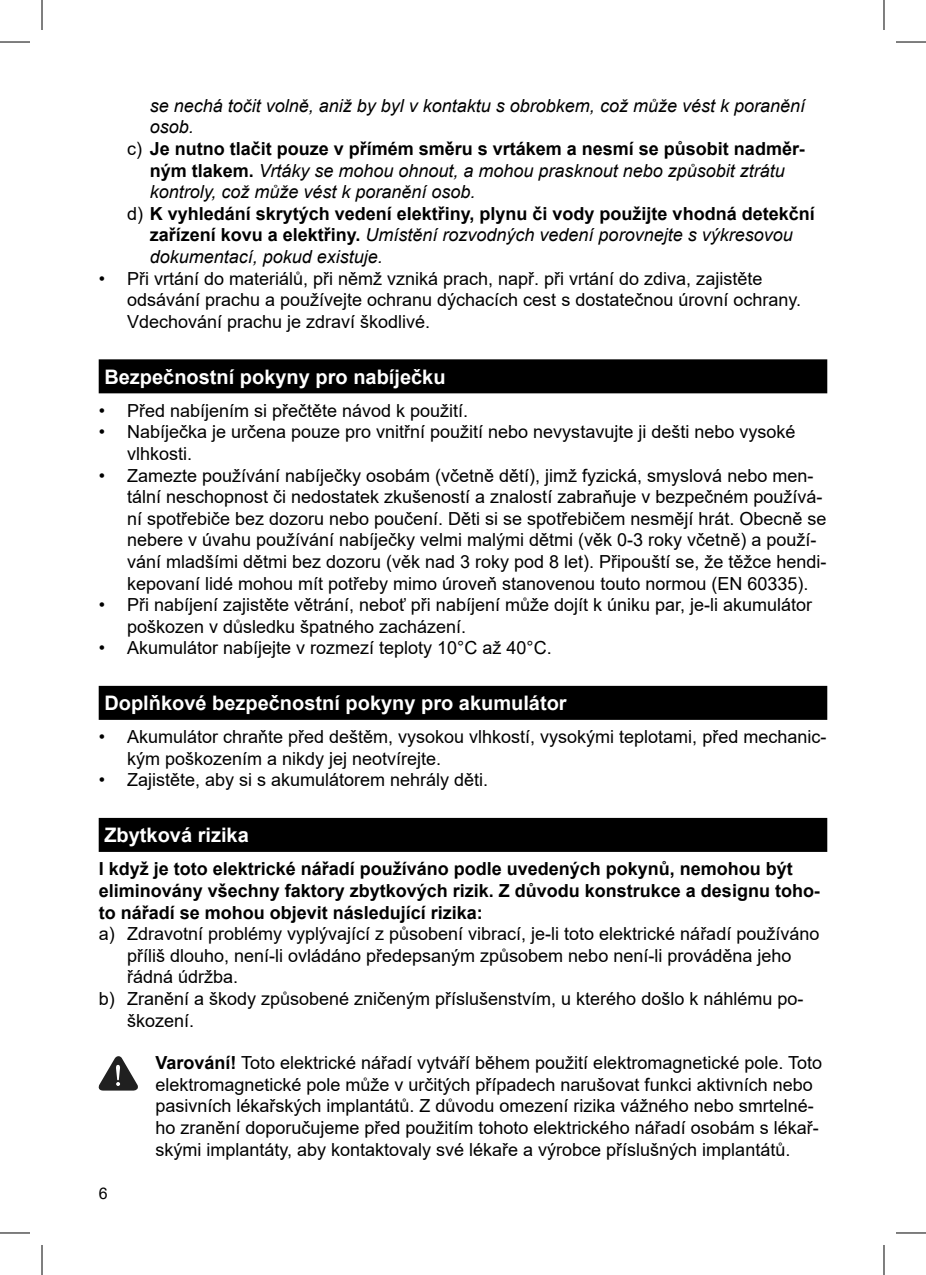
<style>
.page{position:relative;width:926px;height:1275px;background:#fff}
.page>*{position:absolute;margin:0;border:0;box-sizing:border-box;transform-origin:0 0}
.t1{font:700 20px "Arial";color:#fff}
.t2{font:18px/21.6px "Arial";color:#000}
.t3{font:700 18px/21.6px "Arial";color:#000}
.t4{font:italic 18px "Arial";color:#000}
.t5{font:16px "Arial";color:#000}
.s1{font-weight:400}
.s2{font-weight:700;font-style:normal}
.s3{font-weight:700}
</style>
<div class="page">
<div style="left:99px;top:359px;width:728px;height:34px;background:#000"></div>
<div style="left:99px;top:686px;width:728px;height:34px;background:#000"></div>
<div style="left:99px;top:818px;width:728px;height:34px;background:#000"></div>
<svg style="left:99px;top:1056px;width:39px;height:34px"></svg>
<hr style="left:0;top:42px;width:30px;height:1px;background:#000">
<hr style="left:896px;top:42px;width:30px;height:1px;background:#000">
<hr style="left:0;top:1232px;width:30px;height:1px;background:#000">
<hr style="left:896px;top:1232px;width:30px;height:1px;background:#000">
<hr style="left:42px;top:0;width:1px;height:30px;background:#000">
<hr style="left:42px;top:1245px;width:1px;height:30px;background:#000">
<hr style="left:884px;top:0;width:1px;height:30px;background:#000">
<hr style="left:884px;top:1245px;width:1px;height:30px;background:#000">
<p class="t4" style="left:150px;top:94px;width:657px">se nechá točit volně, aniž by byl v kontaktu s obrobkem, což může vést k poranění</p>
<p class="t4" style="left:150px;top:115px;width:46px">osob.</p>
<p class="t3" style="left:127px;top:138px;width:679px"><span class="s1">c)</span> Je nutno tlačit pouze v přímém směru s vrtákem a nesmí se působit nadměr-</p>
<p class="t4" style="left:150px;top:159px;width:637px"><span class="s2">ným tlakem.</span> Vrtáky se mohou ohnout, a mohou prasknout nebo způsobit ztrátu</p>
<p class="t4" style="left:150px;top:180px;width:327px">kontroly, což může vést k poranění osob.</p>
<p class="t3" style="left:127px;top:203px;width:689px"><span class="s1">d)</span> K vyhledání skrytých vedení elektřiny, plynu či vody použijte vhodná detekční</p>
<p class="t4" style="left:150px;top:223px;width:644px"><span class="s2">zařízení kovu a elektřiny.</span> Umístění rozvodných vedení porovnejte s výkresovou</p>
<p class="t4" style="left:150px;top:245px;width:235px">dokumentací, pokud existuje.</p>
<p class="t2" style="left:127px;top:267px;width:676px;text-indent:-28px">• Při vrtání do materiálů, při němž vzniká prach, např. při vrtání do zdiva, zajistěte odsávání prachu a používejte ochranu dýchacích cest s dostatečnou úrovní ochrany.<br>Vdechování prachu je zdraví škodlivé.</p>
<p class="t1" style="left:104px;top:362px;width:343px">Bezpečnostní pokyny pro nabíječku</p>
<p class="t2" style="left:99px;top:399px;width:371px">• Před nabíjením si přečtěte návod k použití.</p>
<p class="t2" style="left:127px;top:421px;width:670px;text-indent:-28px">• Nabíječka je určena pouze pro vnitřní použití nebo nevystavujte ji dešti nebo vysoké vlhkosti.</p>
<p class="t2" style="left:127px;top:464px;width:701px;text-indent:-28px">• Zamezte používání nabíječky osobám (včetně dětí), jimž fyzická, smyslová nebo men&shy;tální neschopnost či nedostatek zkušeností a znalostí zabraňuje v bezpečném používá&shy;ní spotřebiče bez dozoru nebo poučení. Děti si se spotřebičem nesmějí hrát. Obecně se nebere v úvahu používání nabíječky velmi malými dětmi (věk 0-3 roky včetně) a použí&shy;vání mladšími dětmi bez dozoru (věk nad 3 roky pod 8 let). Připouští se, že těžce hendi&shy;kepovaní lidé mohou mít potřeby mimo úroveň stanovenou touto normou (EN 60335).</p>
<p class="t2" style="left:127px;top:594px;width:687px;text-indent:-28px">• Při nabíjení zajistěte větrání, neboť při nabíjení může dojít k úniku par, je-li akumulátor poškozen v důsledku špatného zacházení.</p>
<p class="t2" style="left:99px;top:637px;width:454px">• Akumulátor nabíjejte v rozmezí teploty 10°C až 40°C.</p>
<p class="t1" style="left:104px;top:689px;width:464px">Doplňkové bezpečnostní pokyny pro akumulátor</p>
<p class="t2" style="left:127px;top:726px;width:701px;text-indent:-28px">• Akumulátor chraňte před deštěm, vysokou vlhkostí, vysokými teplotami, před mechanic&shy;kým poškozením a nikdy jej neotvírejte.</p>
<p class="t2" style="left:99px;top:769px;width:391px">• Zajistěte, aby si s akumulátorem nehrály děti.</p>
<p class="t1" style="left:104px;top:821px;width:146px">Zbytková rizika</p>
<p class="t3" style="left:99px;top:858px;width:723px">I když je toto elektrické nářadí používáno podle uvedených pokynů, nemohou být eliminovány všechny faktory zbytkových rizik. Z důvodu konstrukce a designu toho&shy;to nářadí se mohou objevit následující rizika:</p>
<p class="t2" style="left:99px;top:923px;width:722px">a) Zdravotní problémy vyplývající z působení vibrací, je-li toto elektrické nářadí používáno</p>
<p class="t2" style="left:127px;top:944px;width:666px">příliš dlouho, není-li ovládáno předepsaným způsobem nebo není-li prováděna jeho</p>
<p class="t2" style="left:127px;top:966px;width:113px">řádná údržba.</p>
<p class="t2" style="left:99px;top:987px;width:706px">b) Zranění a škody způsobené zničeným příslušenstvím, u kterého došlo k náhlému po-</p>
<p class="t2" style="left:127px;top:1009px;width:69px">škození.</p>
<p class="t2" style="left:155px;top:1052px;width:668px"><span class="s3">Varování!</span> Toto elektrické nářadí vytváří během použití elektromagnetické pole. Toto elektromagnetické pole může v určitých případech narušovat funkci aktivních nebo pasivních lékařských implantátů. Z důvodu omezení rizika vážného nebo smrtelné&shy;ho zranění doporučujeme před použitím tohoto elektrického nářadí osobám s lékař&shy;skými implantáty, aby kontaktovaly své lékaře a výrobce příslušných implantátů.</p>
<p class="t5" style="left:99px;top:1182px;width:10px">6</p>
</div>
